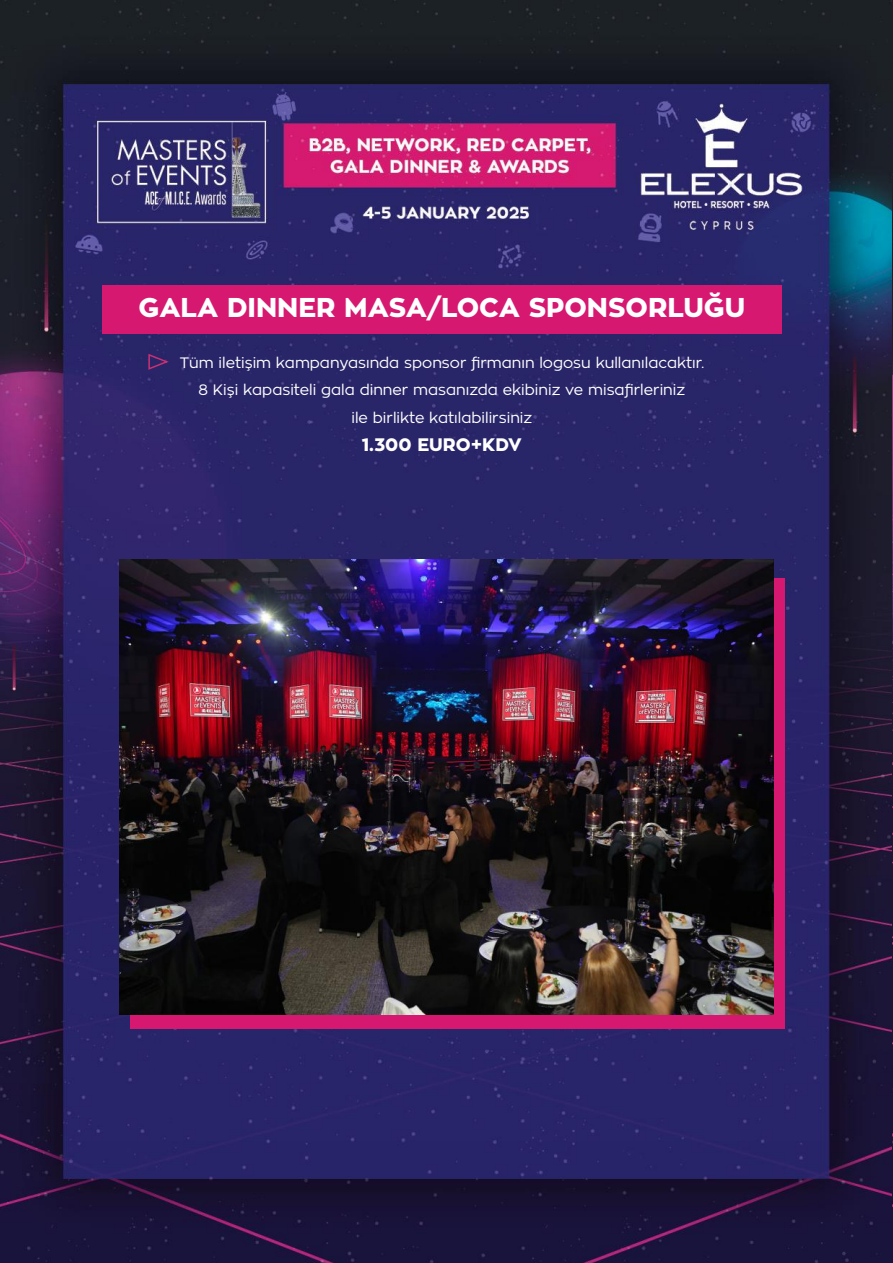
<style>
.page{position:relative;width:893px;height:1263px;background:#fff}
.page>*{position:absolute;margin:0;border:0;box-sizing:border-box;transform-origin:0 0}
.t1{font:800 27px "Zona Pro";color:#fff}
.t2{font:800 18px "Zona Pro";color:#fff}
.t3{font:15px/27.6px "Zona Pro";color:#fff;text-align:center}
</style>
<div class="page">
<img style="left:0;top:0;width:893px;height:1263px">
<div style="left:102px;top:285px;width:680px;height:48px;background:#d61871"></div>
<svg style="left:148px;top:353px;width:21px;height:18px"></svg>
<div style="left:131px;top:578px;width:654px;height:451px;background:#d61871"></div>
<img style="left:119px;top:559px;width:655px;height:455px">
<h1 class="t1" style="left:138px;top:290px;width:608px">GALA DINNER MASA/LOCA SPONSORLUĞU</h1>
<p class="t3" style="left:180px;top:349px;width:526px">Tüm iletişim kampanyasında sponsor firmanın logosu kullanılacaktır.<br>8 Kişi kapasiteli gala dinner masanızda ekibiniz ve misafirleriniz<br>ile birlikte katılabilirsiniz</p>
<p class="t2" style="left:362px;top:432px;width:162px">1.300 EURO+KDV</p>
</div>
